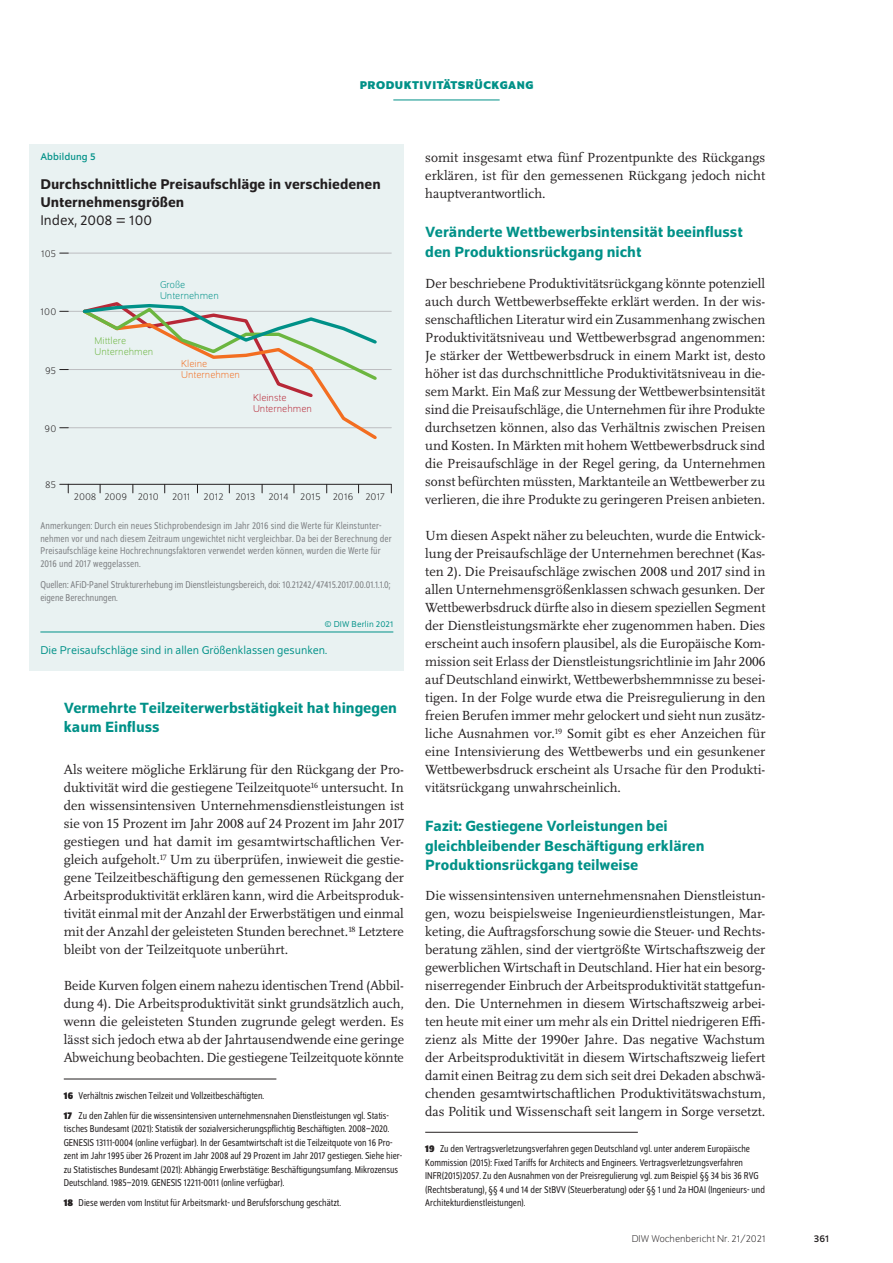
<style>
.page{position:relative;width:893px;height:1263px;background:#fff}
.page>*{position:absolute;margin:0;border:0;box-sizing:border-box;transform-origin:0 0}
.t1{font:500 15.75px/19.5px "Schumpeter";color:#009188}
.t2{font:500 15px/18px "Schumpeter";color:#231f20}
.t3{font:15px "Schumpeter Blond";color:#231f20}
.t4{font:13.8px/18px "Scala Pro";color:#231f20;text-align:justify}
.t5{font:12px "Schumpeter Blond";color:#009188}
.t6{font:700 12px "Schumpeter";color:#009188}
.t7{font:semi-condensed 10.5px/13.5px "Schumpeter Blond";color:#231f20}
.t8{font:semi-condensed 10.5px/12.8px "Schumpeter Blond";letter-spacing:.01em;color:#808285}
.t9{font:300 10.5px "Schumpeter";color:#231f20}
.t10{font:300 10.5px/10.8px "Schumpeter";color:#b72837}
.t11{font:300 10.5px/10.8px "Schumpeter";color:#6cb640}
.t12{font:300 10.5px/10.8px "Schumpeter";color:#f36e21}
.t13{font:300 10.5px/10.8px "Schumpeter";color:#009188}
.t14{font:10.5px "Schumpeter";letter-spacing:.01em;color:#009188}
.t15{font:10.5px "Schumpeter";color:#231f20}
.t16{font:9px "Schumpeter Blond";letter-spacing:.01em;color:#009188}
.s1{font-family:"Schumpeter";font-weight:700}
</style>
<div class="page">
<hr style="left:393px;top:100px;width:107px;height:1px;background:#009188">
<hr style="left:64px;top:1078px;width:212px;height:1px;background:#231f20">
<hr style="left:425px;top:1132px;width:213px;height:1px;background:#231f20">
<div style="left:30px;top:144px;width:374px;height:527px;background:#e9f2f2"></div>
<hr style="left:68px;top:427px;width:323px;height:1px;background:#bcbdc0">
<hr style="left:68px;top:369px;width:323px;height:1px;background:#bcbdc0">
<hr style="left:68px;top:311px;width:323px;height:1px;background:#bcbdc0">
<hr style="left:68px;top:253px;width:323px;height:1px;background:#bcbdc0">
<hr style="left:68px;top:484px;width:323px;height:1px;background:#231f20">
<svg style="left:60px;top:484px;width:9px;height:9px"></svg>
<svg style="left:80px;top:302px;width:300px;height:138px"></svg>
<hr style="left:40px;top:632px;width:353px;height:1px;background:#009188">
<p class="t6" style="left:360px;top:79px;width:17px">PRODUKTIVITÄTSRÜCKGANG</p>
<p class="t14" style="left:40px;top:151px;width:57px">Abbildung 5</p>
<p class="t2" style="left:40px;top:175px;width:342px">Durchschnittliche Preisaufschläge in verschiedenen<br>Unternehmensgrößen</p>
<p class="t3" style="left:40px;top:212px;width:113px">Index, 2008 = 100</p>
<p class="t9" style="left:41px;top:249px;width:17px">105</p>
<p class="t9" style="left:41px;top:307px;width:17px">100</p>
<p class="t9" style="left:45px;top:365px;width:13px">95</p>
<p class="t9" style="left:45px;top:423px;width:13px">90</p>
<p class="t13" style="left:160px;top:280px;width:60px">Große<br>Unternehmen</p>
<p class="t11" style="left:95px;top:335px;width:60px">Mittlere<br>Unternehmen</p>
<p class="t12" style="left:181px;top:358px;width:60px">Kleine<br>Unternehmen</p>
<p class="t10" style="left:253px;top:393px;width:60px">Kleinste<br>Unternehmen</p>
<p class="t9" style="left:45px;top:479px;width:13px">85</p>
<p class="t9" style="left:74px;top:491px;width:86px">2008 2009 2010</p>
<p class="t9" style="left:172px;top:491px;width:20px">2011</p>
<p class="t9" style="left:204px;top:491px;width:53px">2012 2013</p>
<p class="t9" style="left:269px;top:491px;width:118px">2014 2015 2016 2017</p>
<p class="t8" style="left:40px;top:519px;width:353px">Anmerkungen: Durch ein neues Stichprobendesign im Jahr 2016 sind die Werte für Kleinstunter&shy;nehmen vor und nach diesem Zeitraum ungewichtet nicht vergleichbar. Da bei der Berechnung der Preisaufschläge keine Hochrechnungsfaktoren verwendet werden können, wurden die Werte für 2016 und 2017 weggelassen.</p>
<p class="t8" style="left:40px;top:579px;width:352px">Quellen: AFiD-Panel Strukturerhebung im Dienstleistungsbereich, doi: 10.21242/47415.2017.00.01.1.1.0; eigene Berechnungen.</p>
<p class="t16" style="left:324px;top:620px;width:70px">© DIW Berlin 2021</p>
<p class="t5" style="left:40px;top:644px;width:288px">Die Preisaufschläge sind in allen Größenklassen gesunken.</p>
<p class="t1" style="left:64px;top:698px;width:335px">Vermehrte Teilzeiterwerbstätigkeit hat hingegen kaum Einfluss</p>
<p class="t4" style="left:64px;top:760px;width:342px">Als weitere mögliche Erklärung für den Rückgang der Pro&shy;duktivität wird die gestiegene Teilzeitquote<sup>16</sup> untersucht. In den wissensintensiven Unternehmensdienstleistungen ist sie von 15 Prozent im Jahr 2008 auf 24 Prozent im Jahr 2017 gestiegen und hat damit im gesamtwirtschaftlichen Ver&shy;gleich aufgeholt.<sup>17</sup> Um zu überprüfen, inwieweit die gestie&shy;gene Teilzeitbeschäftigung den gemessenen Rückgang der Arbeitsproduktivität erklären kann, wird die Arbeitsproduk&shy;tivität einmal mit der Anzahl der Erwerbstätigen und einmal mit der Anzahl der geleisteten Stunden berechnet.<sup>18</sup> Letztere bleibt von der Teilzeitquote unberührt.</p>
<p class="t4" style="left:64px;top:976px;width:342px">Beide Kurven folgen einem nahezu identischen Trend (Abbil&shy;dung 4). Die Arbeitsproduktivität sinkt grundsätzlich auch, wenn die geleisteten Stunden zugrunde gelegt werden. Es lässt sich jedoch etwa ab der Jahrtausendwende eine geringe Abweichung beobachten. Die gestiegene Teilzeitquote könnte</p>
<p class="t7" style="left:64px;top:1086px;width:327px;line-height:20px"><span class="s1">16</span> Verhältnis zwischen Teilzeit und Vollzeitbeschäftigten.<br><span class="s1">17</span> Zu den Zahlen für die wissensintensiven unternehmensnahen Dienstleistungen vgl. Statis-</p>
<p class="t7" style="left:64px;top:1122px;width:340px">tisches Bundesamt (2021): Statistik der sozialversicherungspflichtig Beschäftigten. 2008–2020.<br>GENESIS 13111-0004 (online verfügbar). In der Gesamtwirtschaft ist die Teilzeitquote von 16 Pro&shy;zent im Jahr 1995 über 26 Prozent im Jahr 2008 auf 29 Prozent im Jahr 2017 gestiegen. Siehe hier&shy;zu Statistisches Bundesamt (2021): Abhängig Erwerbstätige: Beschäftigungsumfang. Mikrozensus Deutschland. 1985–2019. GENESIS 12211-0011 (online verfügbar).</p>
<p class="t7" style="left:64px;top:1196px;width:279px"><span class="s1">18</span> Diese werden vom Institut für Arbeitsmarkt- und Berufsforschung geschätzt.</p>
<p class="t4" style="left:425px;top:148px;width:342px">somit insgesamt etwa fünf Prozentpunkte des Rückgangs erklären, ist für den gemessenen Rückgang jedoch nicht hauptverantwortlich.</p>
<p class="t1" style="left:425px;top:222px;width:319px">Veränderte Wettbewerbsintensität beeinflusst den Produktionsrückgang nicht</p>
<p class="t4" style="left:425px;top:274px;width:342px">Der beschriebene Produktivitätsrückgang könnte potenziell auch durch Wettbewerbseffekte erklärt werden. In der wis&shy;senschaftlichen Literatur wird ein Zusammenhang zwischen Produktivitätsniveau und Wettbewerbsgrad angenommen:<br>Je stärker der Wettbewerbsdruck in einem Markt ist, desto höher ist das durchschnittliche Produktivitätsniveau in die&shy;sem Markt. Ein Maß zur Messung der Wettbewerbsintensität sind die Preisaufschläge, die Unternehmen für ihre Produkte durchsetzen können, also das Verhältnis zwischen Preisen und Kosten. In Märkten mit hohem Wettbewerbsdruck sind die Preisaufschläge in der Regel gering, da Unternehmen sonst befürchten müssten, Marktanteile an Wettbewerber zu verlieren, die ihre Produkte zu geringeren Preisen anbieten.</p>
<p class="t4" style="left:425px;top:526px;width:342px">Um diesen Aspekt näher zu beleuchten, wurde die Entwick&shy;lung der Preisaufschläge der Unternehmen berechnet (Kas&shy;ten 2). Die Preisaufschläge zwischen 2008 und 2017 sind in allen Unternehmensgrößenklassen schwach gesunken. Der Wettbewerbsdruck dürfte also in diesem speziellen Segment der Dienstleistungsmärkte eher zugenommen haben. Dies erscheint auch insofern plausibel, als die Europäische Kom&shy;mission seit Erlass der Dienstleistungsrichtlinie im Jahr 2006 auf Deutschland einwirkt, Wettbewerbshemmnisse zu besei&shy;tigen. In der Folge wurde etwa die Preisregulierung in den freien Berufen immer mehr gelockert und sieht nun zusätz&shy;liche Ausnahmen vor.<sup>19</sup> Somit gibt es eher Anzeichen für eine Intensivierung des Wettbewerbs und ein gesunkener Wettbewerbsdruck erscheint als Ursache für den Produkti&shy;vitätsrückgang unwahrscheinlich.</p>
<p class="t1" style="left:425px;top:816px;width:281px">Fazit: Gestiegene Vorleistungen bei gleichbleibender Beschäftigung erklären<br>Produktionsrückgang teilweise</p>
<p class="t4" style="left:425px;top:886px;width:342px">Die wissensintensiven unternehmensnahen Dienstleistun&shy;gen, wozu beispielsweise Ingenieurdienstleistungen, Mar&shy;keting, die Auftragsforschung sowie die Steuer- und Rechts&shy;beratung zählen, sind der viertgrößte Wirtschaftszweig der gewerblichen Wirtschaft in Deutschland. Hier hat ein besorg&shy;niserregender Einbruch der Arbeitsproduktivität stattgefun&shy;den. Die Unternehmen in diesem Wirtschaftszweig arbei&shy;ten heute mit einer um mehr als ein Drittel niedrigeren Effi&shy;zienz als Mitte der 1990er Jahre. Das negative Wachstum der Arbeitsproduktivität in diesem Wirtschaftszweig liefert damit einen Beitrag zu dem sich seit drei Dekaden abschwä&shy;chenden gesamtwirtschaftlichen Produktivitätswachstum, das Politik und Wissenschaft seit langem in Sorge versetzt.</p>
<p class="t7" style="left:425px;top:1142px;width:341px"><span class="s1">19</span> Zu den Vertragsverletzungsverfahren gegen Deutschland vgl. unter anderem Europäische Kommission (2015): Fixed Tariffs for Architects and Engineers. Vertragsverletzungsverfahren INFR(2015)2057. Zu den Ausnahmen von der Preisregulierung vgl. zum Beispiel §§ 34 bis 36 RVG (Rechtsberatung), §§ 4 und 14 der StBVV (Steuerberatung) oder §§ 1 und 2a HOAI (Ingenieurs- und Architekturdienstleistungen).</p>
<p class="t9" style="left:632px;top:1234px;width:135px">DIW Wochenbericht Nr. 21/2021</p>
<p class="t15" style="left:814px;top:1233px;width:17px">361</p>
</div>
